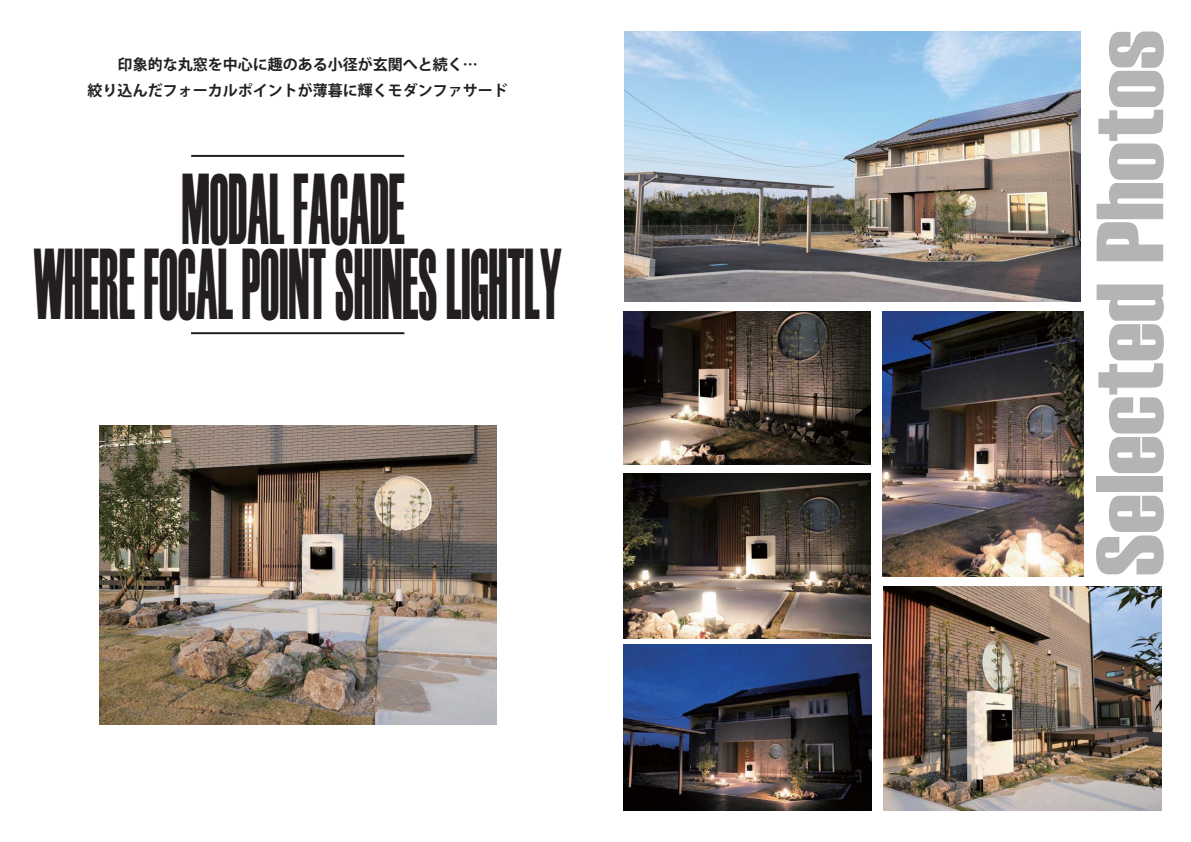
<style>
.page{position:relative;width:1191px;height:842px;background:#fff}
.page>*{position:absolute;margin:0;border:0;box-sizing:border-box;transform-origin:0 0}
.t1{font:100.1px/74.9px "Haettenschweiler";color:#231f20;text-align:center;scale:.49 1}
.t2{font:95px "Haettenschweiler";color:#b2b4b6;scale:1.17 1}
.t3{font:15px/26.2px "Koz Go Pr 6 N Bold 90 msp RKSJ H";color:#231f20;text-align:center}
</style>
<div class="page">
<img style="left:625px;top:32px;width:455px;height:270px">
<img style="left:624px;top:473px;width:246px;height:165px">
<img style="left:624px;top:312px;width:246px;height:152px">
<img style="left:624px;top:644px;width:247px;height:166px">
<img style="left:882px;top:312px;width:201px;height:265px">
<img style="left:883px;top:586px;width:278px;height:224px">
<hr style="left:191px;top:155px;width:213px;height:2px;background:#231f20">
<hr style="left:191px;top:332px;width:213px;height:2px;background:#231f20">
<img style="left:100px;top:425px;width:396px;height:300px">
<p class="t3" style="left:88px;top:53px;width:422px">印象的な丸窓を中心に趣のある小径が玄関へと続く…<br>絞り込んだフォーカルポイントが薄暮に輝くモダンファサード</p>
<h1 class="t1" style="left:34px;top:169px;width:1079px">MODAL FACADE<br>WHERE FOCAL POINT SHINES LIGHTLY</h1>
<h2 class="t2" style="left:1079px;top:576px;width:468px;rotate:-90deg">Selected Photos</h2>
</div>
